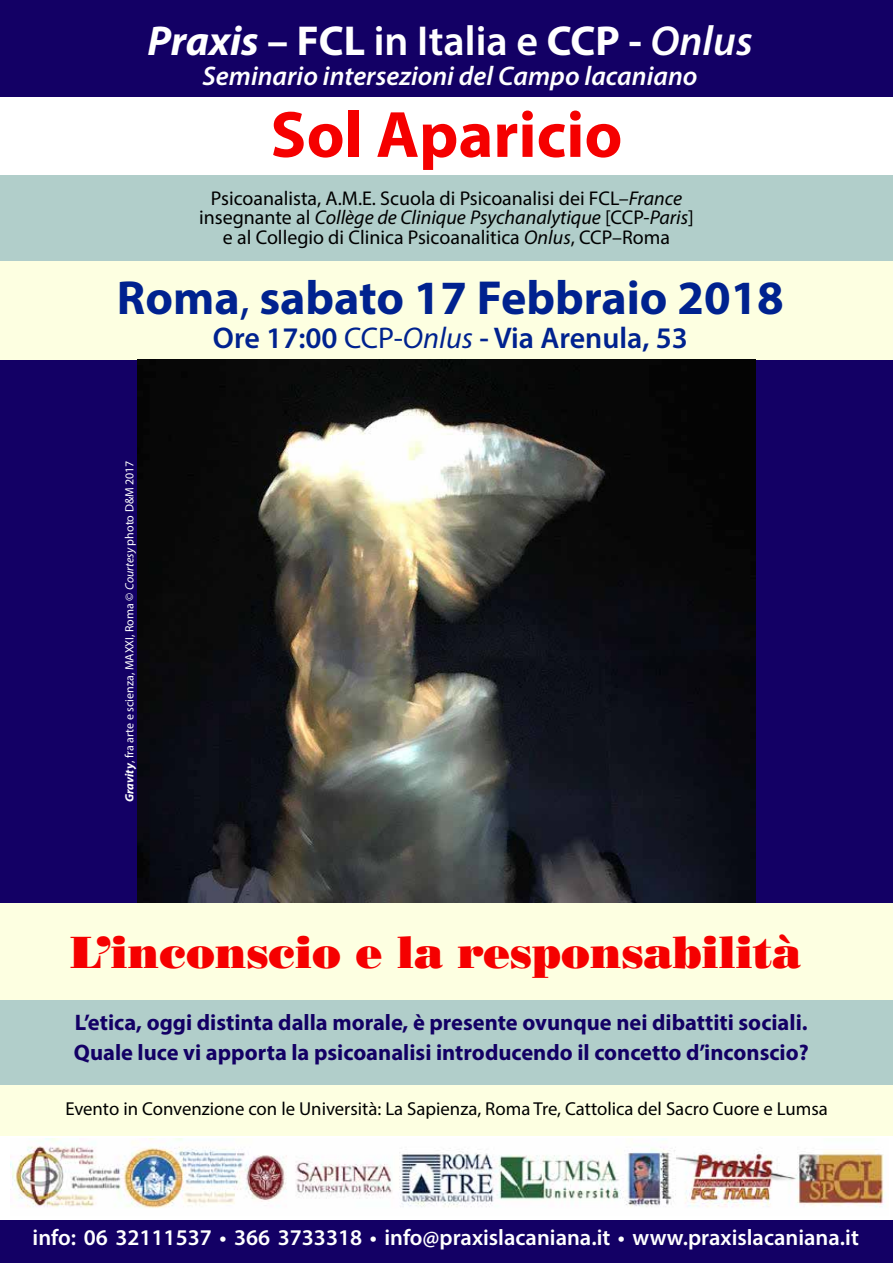
<style>
.page{position:relative;width:893px;height:1263px;background:#fff}
.page>*{position:absolute;margin:0;border:0;box-sizing:border-box;transform-origin:0 0}
.t1{font:700 66px "Myriad Pro";color:#f50000}
.t2{font:700 48px "Myriad Pro";color:#00228f}
.t3{font:45px "Bodoni Poster";color:#f50000}
.t4{font:600 42px "Myriad Pro";color:#fff}
.t5{font:600 30px "Myriad Pro";color:#00228f}
.t6{font:italic 600 27px "Myriad Pro";color:#fff}
.t7{font:700 22.5px/30px "Myriad Pro";color:#130065}
.t8{font:600 22.5px "Myriad Pro";color:#fff}
.t9{font:19.95px/19.5px "Myriad Pro";color:#000;text-align:center}
.t10{font:18.75px "Myriad Pro";color:#000}
.t11{font:12px "Myriad Pro";color:#fff}
.s1{font-weight:700;font-style:italic}
.s2{font-weight:700}
.s3{font-style:italic}
.s4{font-weight:400}
.s5{font-weight:400;font-style:italic}
</style>
<div class="page">
<div style="left:0;top:902px;width:893px;height:98px;background:#fdffe1"></div>
<div style="left:0;top:1074px;width:893px;height:62px;background:#fdffe1"></div>
<div style="left:0;top:1220px;width:893px;height:43px;background:#130065"></div>
<div style="left:0;top:0;width:893px;height:97px;background:#130065"></div>
<div style="left:0;top:174px;width:893px;height:139px;background:#b1ceca"></div>
<div style="left:0;top:1000px;width:893px;height:84px;background:#b1ceca"></div>
<div style="left:0;top:261px;width:893px;height:99px;background:#fdffe1"></div>
<div style="left:0;top:360px;width:893px;height:542px;background:#130065"></div>
<img style="left:11px;top:1139px;width:874px;height:69px">
<img style="left:138px;top:360px;width:617px;height:542px">
<h3 class="t4" style="left:147px;top:14px;width:607px"><span class="s1">Praxis</span> <span class="s2">– FCL</span> in Italia e <span class="s2">CCP -</span> <span class="s3">Onlus</span></h3>
<h3 class="t6" style="left:202px;top:58px;width:497px">Seminario intersezioni del Campo lacaniano</h3>
<h1 class="t1" style="left:270px;top:92px;width:353px">Sol Aparicio</h1>
<p class="t9" style="left:199px;top:188px;width:496px">Psicoanalista, A.M.E. Scuola di Psicoanalisi dei FCL–<span class="s3">France </span>insegnante al <span class="s3">Collège de Clinique Psychanalytique</span> [CCP-<span class="s3">Paris</span>] e al Collegio di Clinica Psicoanalitica <span class="s3">Onlus</span>, CCP–Roma</p>
<h2 class="t2" style="left:117px;top:266px;width:668px">Roma<span class="s4">,</span> sabato 17 Febbraio 2018</h2>
<h3 class="t5" style="left:213px;top:319px;width:476px">Ore 17:00 <span class="s4">CCP-</span><span class="s5">Onlus</span> - Via Arenula, 53</h3>
<p class="t11" style="left:122px;top:802px;width:343px;rotate:-90deg"><span class="s1">Gravity</span>, fra arte e scienza, MAXXI, Roma © <span class="s3">Courtesy</span> photo D&amp;M 2017</p>
<h3 class="t3" style="left:70px;top:925px;width:732px">L’inconscio e la responsabilità</h3>
<p class="t7" style="left:74px;top:1007px;width:736px">L’etica, oggi distinta dalla morale, è presente ovunque nei dibattiti sociali.<br>Quale luce vi apporta la psicoanalisi introducendo il concetto d’inconscio?</p>
<p class="t10" style="left:65px;top:1097px;width:764px">Evento in Convenzione con le Università: La Sapienza, Roma Tre, Cattolica del Sacro Cuore e Lumsa</p>
<p class="t8" style="left:33px;top:1223px;width:828px">info: 06 32111537 • 366 3733318 • info@praxislacaniana.it • www.praxislacaniana.it</p>
</div>
